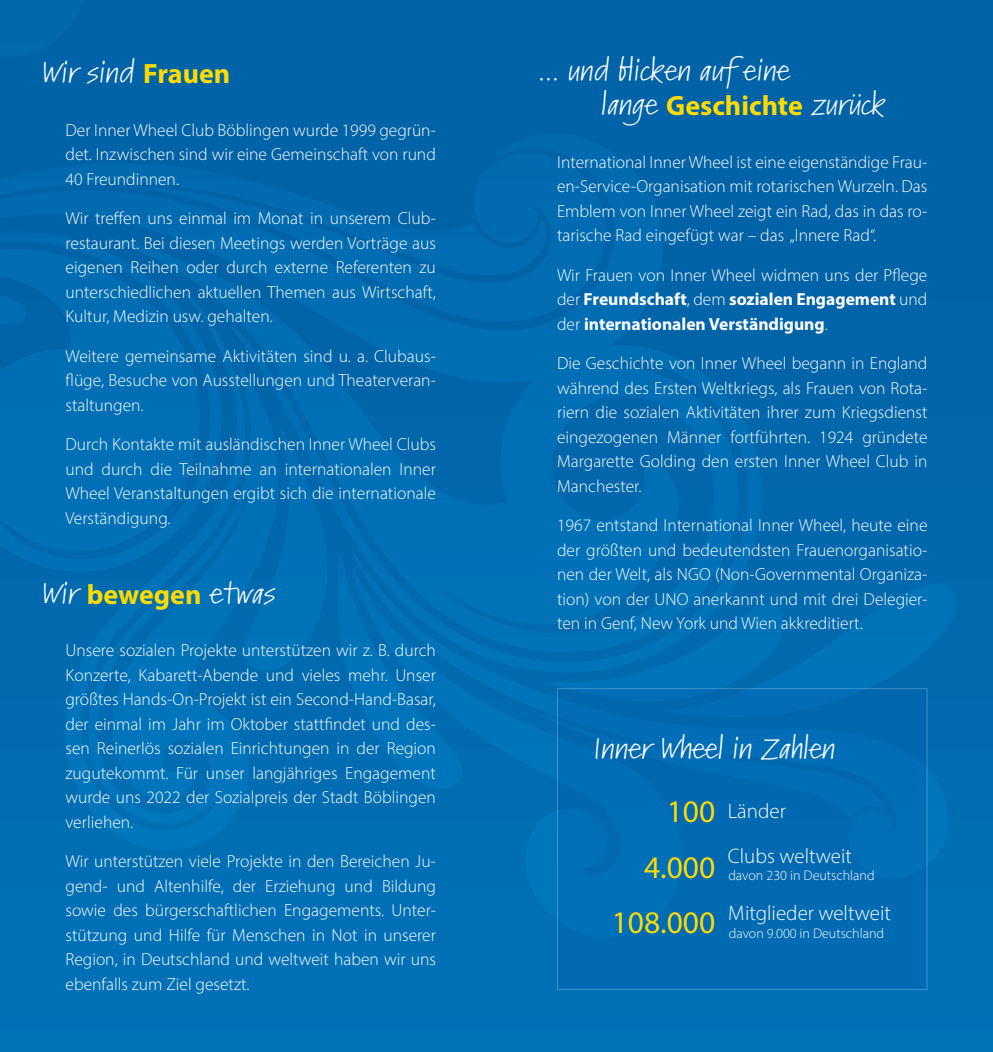
<style>
.page{position:relative;width:993px;height:1052px;background:#fff}
.page>*{position:absolute;margin:0;border:0;box-sizing:border-box;transform-origin:0 0}
.t1{font:31.5px "Myriad Pro";color:#fcda04}
.t2{font:semi-expanded 28px/33.6px "Kremlin Pro";color:#fff}
.t3{font:300 21px "Myriad Pro";color:#fff}
.t4{font:300 17.5px/24.5px "Myriad Pro";color:#fff;text-align:justify}
.t5{font:700 17.5px/24.5px "Myriad Pro";color:#fff;text-align:justify}
.t6{font:300 14px "Myriad Pro";color:#fff}
.s1{font-family:"Myriad Pro";font-weight:700;font-stretch:normal;color:#fcda04}
.s2{font-weight:300}
</style>
<div class="page">
<div style="left:0;top:0;width:992px;height:1052px;background:#006eb3"></div>
<svg style="left:0;top:0;width:768px;height:346px"></svg>
<div style="left:557px;top:688px;width:370px;height:302px;background:#006ab3"></div>
<h2 class="t2" style="left:42px;top:57px;width:190px">Wir sind <span class="s1">Frauen</span></h2>
<p class="t4" style="left:65px;top:118px;width:372px">Der Inner Wheel Club Böblingen wurde 1999 gegrün&shy;det. Inzwischen sind wir eine Gemeinschaft von rund 40 Freundinnen.</p>
<p class="t4" style="left:65px;top:206px;width:372px">Wir treffen uns einmal im Monat in unserem Club&shy;restaurant. Bei diesen Meetings werden Vorträge aus eigenen Reihen oder durch externe Referenten zu unterschiedlichen aktuellen Themen aus Wirtschaft, Kultur, Medizin usw. gehalten.</p>
<p class="t4" style="left:65px;top:343px;width:372px">Weitere gemeinsame Aktivitäten sind u. a. Clubaus&shy;flüge, Besuche von Ausstellungen und Theaterveran&shy;staltungen.</p>
<p class="t4" style="left:65px;top:432px;width:372px">Durch Kontakte mit ausländischen Inner Wheel Clubs und durch die Teilnahme an internationalen Inner Wheel Veranstaltungen ergibt sich die internationale Verständigung.</p>
<h2 class="t2" style="left:42px;top:577px;width:235px">Wir <span class="s1">bewegen</span> etwas</h2>
<p class="t4" style="left:65px;top:638px;width:372px">Unsere sozialen Projekte unterstützen wir z. B. durch Konzerte, Kabarett-Abende und vieles mehr. Unser größtes Hands-On-Projekt ist ein Second-Hand-Basar, der einmal im Jahr im Oktober stattfindet und des&shy;sen Reinerlös sozialen Einrichtungen in der Region zugutekommt. Für unser langjähriges Engagement wurde uns 2022 der Sozialpreis der Stadt Böblingen verliehen.</p>
<p class="t4" style="left:65px;top:849px;width:372px">Wir unterstützen viele Projekte in den Bereichen Ju&shy;gend- und Altenhilfe, der Erziehung und Bildung sowie des bürgerschaftlichen Engagements. Unter&shy;stützung und Hilfe für Menschen in Not in unserer Region, in Deutschland und weltweit haben wir uns ebenfalls zum Ziel gesetzt.</p>
<h2 class="t2" style="left:601px;top:55px;width:285px;text-indent:-63px">... und blicken auf eine<br>lange <span class="s1">Geschichte</span> zurück</h2>
<p class="t4" style="left:557px;top:150px;width:372px">International Inner Wheel ist eine eigenständige Frau&shy;en-Service-Organisation mit rotarischen Wurzeln. Das Emblem von Inner Wheel zeigt ein Rad, das in das ro&shy;tarische Rad eingefügt war – das „Innere Rad“.</p>
<p class="t5" style="left:557px;top:262px;width:372px"><span class="s2">Wir Frauen von Inner Wheel widmen uns der Pflege der</span> Freundschaft<span class="s2">, dem</span> sozialen Engagement <span class="s2">und der</span> internationalen Verständigung<span class="s2">.</span></p>
<p class="t4" style="left:557px;top:351px;width:372px">Die Geschichte von Inner Wheel begann in England während des Ersten Weltkriegs, als Frauen von Rota&shy;riern die sozialen Aktivitäten ihrer zum Kriegsdienst eingezogenen Männer fortführten. 1924 gründete Margarette Golding den ersten Inner Wheel Club in Manchester.</p>
<p class="t4" style="left:557px;top:513px;width:372px">1967 entstand International Inner Wheel, heute eine der größten und bedeutendsten Frauenorganisatio&shy;nen der Welt, als NGO (Non-Governmental Organiza&shy;tion) von der UNO anerkannt und mit drei Delegier&shy;ten in Genf, New York und Wien akkreditiert.</p>
<h2 class="t2" style="left:593px;top:732px;width:243px">Inner Wheel in Zahlen</h2>
<h1 class="t1" style="left:666px;top:792px;width:50px">100</h1>
<h1 class="t1" style="left:643px;top:847px;width:73px">4.000</h1>
<h1 class="t1" style="left:611px;top:903px;width:105px">108.000</h1>
<p class="t3" style="left:727px;top:798px;width:60px">Länder</p>
<p class="t3" style="left:727px;top:843px;width:126px">Clubs weltweit</p>
<p class="t6" style="left:728px;top:867px;width:148px">davon 230 in Deutschland</p>
<p class="t3" style="left:728px;top:900px;width:164px">Mitglieder weltweit</p>
<p class="t6" style="left:728px;top:925px;width:157px">davon 9.000 in Deutschland</p>
</div>
